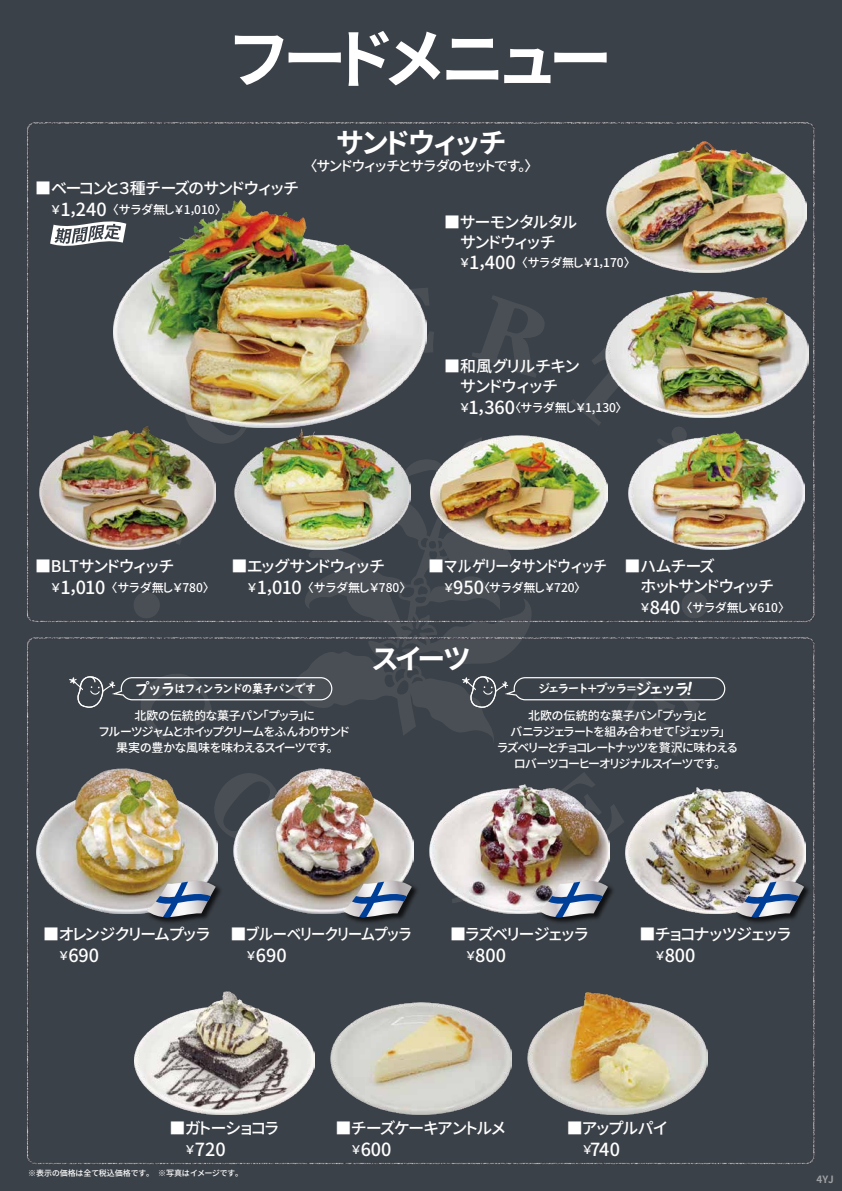
<style>
.page{position:relative;width:842px;height:1191px;background:#3b4148}
.page>*{position:absolute;margin:0;border:0;box-sizing:border-box;transform-origin:0 0}
.t1{font:64.1px "Gen Shin Gothic P Bold";letter-spacing:-.035em;color:#fff}
.t2{font:28.1px "Gen Shin Gothic P Bold";letter-spacing:-.015em;color:#fff}
.t3{font:28.1px "Gen Shin Gothic P Bold";letter-spacing:-.045em;color:#fff}
.t4{font:18px "Gen Shin Gothic P Medium";color:#fff}
.t5{font:16px/20px "Gen Shin Gothic P Medium";letter-spacing:-.015em;color:#fff;text-align:center}
.t6{font:16px "Gen Shin Gothic P Medium";letter-spacing:-.045em;color:#fff}
.t7{font:14px "Gen Shin Gothic P Medium";letter-spacing:-.02em;color:#fff}
.t8{font:12px/16px "Gen Shin Gothic P Medium";letter-spacing:-.01em;color:#fff;text-align:center}
.t9{font:700 12px "UD Digi Kyokasho NP";letter-spacing:-.07em;color:#fff;scale:.92 1}
.t10{font:700 12px "UD Digi Kyokasho NP";letter-spacing:-.175em;color:#fff}
.t11{font:10px "Gen Shin Gothic P Bold";color:#fff}
.t12{font:8px "Gen Shin Gothic P Medium";color:#fff}
.s1{font-size:18px}
.s2{font-size:16px}
.s3{font-size:12px}
</style>
<div class="page">
<img style="left:27px;top:122px;width:788px;height:479px">
<img style="left:27px;top:601px;width:788px;height:564px">
<img style="left:429px;top:783px;width:181px;height:130px">
<img style="left:37px;top:769px;width:180px;height:144px">
<img style="left:233px;top:769px;width:180px;height:144px">
<img style="left:145px;top:879px;width:80px;height:47px">
<svg style="left:147px;top:881px;width:69px;height:38px;background:#838d9b"></svg>
<img style="left:341px;top:879px;width:80px;height:47px">
<svg style="left:343px;top:881px;width:69px;height:38px;background:#838b98"></svg>
<img style="left:537px;top:879px;width:80px;height:47px">
<svg style="left:539px;top:881px;width:69px;height:38px;background:#808b9e"></svg>
<img style="left:527px;top:992px;width:181px;height:123px">
<img style="left:625px;top:786px;width:181px;height:127px">
<img style="left:733px;top:879px;width:81px;height:47px">
<svg style="left:735px;top:881px;width:69px;height:38px;background:#818c9d"></svg>
<img style="left:39px;top:426px;width:176px;height:123px">
<img style="left:628px;top:431px;width:177px;height:118px">
<img style="left:235px;top:428px;width:176px;height:121px">
<img style="left:431px;top:435px;width:177px;height:114px">
<img style="left:606px;top:141px;width:201px;height:132px">
<img style="left:605px;top:290px;width:203px;height:127px">
<img style="left:331px;top:1002px;width:180px;height:113px">
<img style="left:113px;top:201px;width:313px;height:226px">
<img style="left:134px;top:989px;width:181px;height:126px">
<svg style="left:50px;top:216px;width:76px;height:35px"></svg>
<svg style="left:69px;top:676px;width:264px;height:32px"></svg>
<svg style="left:462px;top:676px;width:264px;height:32px"></svg>
<h1 class="t1" style="left:231px;top:10px;width:381px">フードメニュー</h1>
<h3 class="t5" style="left:35px;top:178px;width:265px">■ベーコンと３種チーズのサンドウィッチ</h3>
<p class="t8" style="left:51px;top:201px;width:171px">￥<span class="s1">1,240</span> 〈サラダ無し￥1,010〉</p>
<h2 class="t2" style="left:336px;top:121px;width:171px">サンドウィッチ</h2>
<p class="t7" style="left:310px;top:156px;width:222px">〈サンドウィッチとサラダのセットです。〉</p>
<h3 class="t5" style="left:444px;top:211px;width:135px">■サーモンタルタルサンドウィッチ</h3>
<p class="t8" style="left:460px;top:255px;width:171px">￥<span class="s1">1,400</span> 〈サラダ無し￥1,170〉</p>
<h3 class="t5" style="left:444px;top:356px;width:137px">■和風グリルチキンサンドウィッチ</h3>
<p class="t8" style="left:460px;top:399px;width:163px">￥<span class="s1">1,360</span>〈サラダ無し￥1,130〉</p>
<h3 class="t5" style="left:35px;top:556px;width:140px">■BLTサンドウィッチ</h3>
<p class="t8" style="left:51px;top:579px;width:159px">￥<span class="s1">1,010</span> 〈サラダ無し￥780〉</p>
<h3 class="t5" style="left:232px;top:556px;width:155px">■エッグサンドウィッチ</h3>
<p class="t8" style="left:248px;top:579px;width:159px">￥<span class="s1">1,010</span> 〈サラダ無し￥780〉</p>
<h3 class="t5" style="left:428px;top:556px;width:180px">■マルゲリータサンドウィッチ</h3>
<p class="t8" style="left:444px;top:579px;width:138px">￥<span class="s1">950</span>〈サラダ無し￥720〉</p>
<h2 class="t3" style="left:371px;top:637px;width:100px">スイーツ</h2>
<h3 class="t5" style="left:640px;top:556px;width:135px;text-align:left;text-indent:-16px">■ハムチーズ<br>ホットサンドウィッチ</h3>
<p class="t8" style="left:640px;top:599px;width:145px">￥<span class="s1">840</span> 〈サラダ無し￥610〉</p>
<p class="t9" style="left:135px;top:681px;width:198px"><span class="s2">プッラ</span>はフィンランドの菓子パンです</p>
<p class="t10" style="left:538px;top:681px;width:154px">ジェラート+プッラ＝<span class="s2">ジェッラ</span></p>
<p class="t8" style="left:497px;top:707px;width:241px">北欧の伝統的な菓子パン「プッラ」と<br>バニラジェラートを組み合わせて「ジェッラ」<br>ラズベリーとチョコレートナッツを贅沢に味わえるロバーツコーヒーオリジナルスイーツです。</p>
<p class="t8" style="left:99px;top:707px;width:252px">北欧の伝統的な菓子パン「プッラ」に<br>フルーツジャムとホイップクリームをふんわりサンド果実の豊かな風味を味わえるスイーツです。</p>
<h3 class="t5" style="left:43px;top:924px;width:169px">■オレンジクリームプッラ</h3>
<h3 class="t4" style="left:59px;top:942px;width:42px"><span class="s3">￥</span>690</h3>
<h3 class="t5" style="left:231px;top:924px;width:183px">■ブルーベリークリームプッラ</h3>
<h3 class="t4" style="left:247px;top:942px;width:42px"><span class="s3">￥</span>690</h3>
<h3 class="t5" style="left:450px;top:924px;width:140px">■ラズベリージェッラ</h3>
<h3 class="t4" style="left:466px;top:942px;width:42px"><span class="s3">￥</span>800</h3>
<h3 class="t5" style="left:639px;top:924px;width:153px">■チョコナッツジェッラ</h3>
<h3 class="t4" style="left:655px;top:942px;width:42px"><span class="s3">￥</span>800</h3>
<h3 class="t5" style="left:170px;top:1117px;width:111px">■ガトーショコラ</h3>
<h3 class="t4" style="left:186px;top:1135px;width:42px"><span class="s3">￥</span>720</h3>
<p class="t12" style="left:28px;top:1167px;width:213px">※表示の価格は全て税込価格です。　※写真はイメージです。</p>
<h3 class="t6" style="left:335px;top:1116px;width:172px">■チーズケーキアントルメ</h3>
<h3 class="t4" style="left:351px;top:1135px;width:42px"><span class="s3">￥</span>600</h3>
<h3 class="t5" style="left:567px;top:1117px;width:102px">■アップルパイ</h3>
<h3 class="t4" style="left:583px;top:1135px;width:39px"><span class="s3">￥</span>740</h3>
<p class="t11" style="left:816px;top:1171px;width:19px">4YJ</p>
</div>
